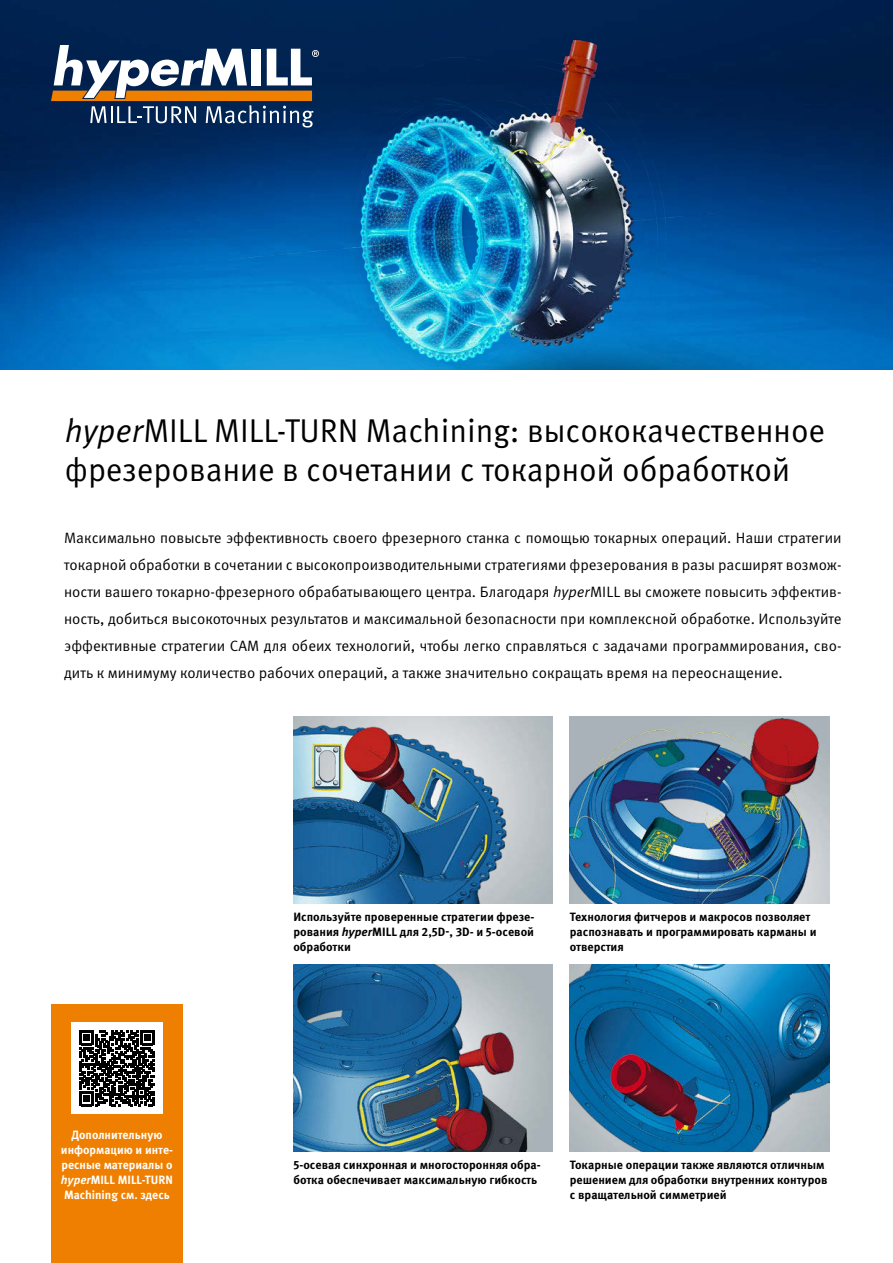
<style>
.page{position:relative;width:893px;height:1263px;background:#fff}
.page>*{position:absolute;margin:0;border:0;box-sizing:border-box;transform-origin:0 0}
.t1{font:33px/39.6px "Meta Pro";color:#000}
.t2{font:15px/27px "Meta Pro";color:#000;text-align:justify}
.t3{font:700 12px/15px "Meta Pro";color:#000}
.t4{font:700 12px/15px "Meta Pro";color:#fff;text-align:center}
.s1{font-style:italic}
</style>
<div class="page">
<img style="left:0;top:0;width:64px;height:370px">
<img style="left:64px;top:0;width:829px;height:370px">
<svg style="left:51px;top:45px;width:268px;height:83px"></svg>
<div style="left:51px;top:1005px;width:132px;height:258px;background:#ee7f00"></div>
<div style="left:71px;top:1023px;width:92px;height:91px;background:#fff"></div>
<svg style="left:79px;top:1031px;width:76px;height:75px"></svg>
<img style="left:293px;top:716px;width:248px;height:188px">
<img style="left:570px;top:964px;width:259px;height:187px">
<img style="left:570px;top:716px;width:259px;height:188px">
<img style="left:293px;top:964px;width:238px;height:187px">
<h1 class="t1" style="left:65px;top:411px;width:762px"><span class="s1">hyper</span>MILL MILL-TURN Machining: высококачественное фрезерование в сочетании с токарной обработкой</h1>
<p class="t2" style="left:64px;top:524px;width:779px">Максимально повысьте эффективность своего фрезерного станка с помощью токарных операций. Наши стратегии токарной обработки в сочетании с высокопроизводительными стратегиями фрезерования в разы расширят возмож&shy;ности вашего токарно-фрезерного обрабатывающего центра. Благодаря <span class="s1">hyper</span>MILL вы сможете повысить эффектив&shy;ность, добиться высокоточных результатов и максимальной безопасности при комплексной обработке. Используйте эффективные стратегии CAM для обеих технологий, чтобы легко справляться с задачами программирования, сво&shy;дить к минимуму количество рабочих операций, а также значительно сокращать время на переоснащение.</p>
<p class="t4" style="left:61px;top:1127px;width:114px">Дополнительную информацию и инте&shy;ресные материалы о <span class="s1">hyper</span>MILL MILL-TURN<br>Machining см. здесь</p>
<p class="t3" style="left:293px;top:910px;width:242px;text-align:justify">Используйте проверенные стратегии фрезе&shy;рования <span class="s1">hyper</span>MILL для 2,5D-, 3D- и 5-осевой обработки</p>
<p class="t3" style="left:570px;top:910px;width:248px">Технология фитчеров и макросов позволяет распознавать и программировать карманы и отверстия</p>
<p class="t3" style="left:293px;top:1157px;width:249px">5-осевая синхронная и многосторонняя обра&shy;ботка обеспечивает максимальную гибкость</p>
<p class="t3" style="left:570px;top:1157px;width:259px">Токарные операции также являются отличным решением для обработки внутренних контуров с вращательной симметрией</p>
</div>
